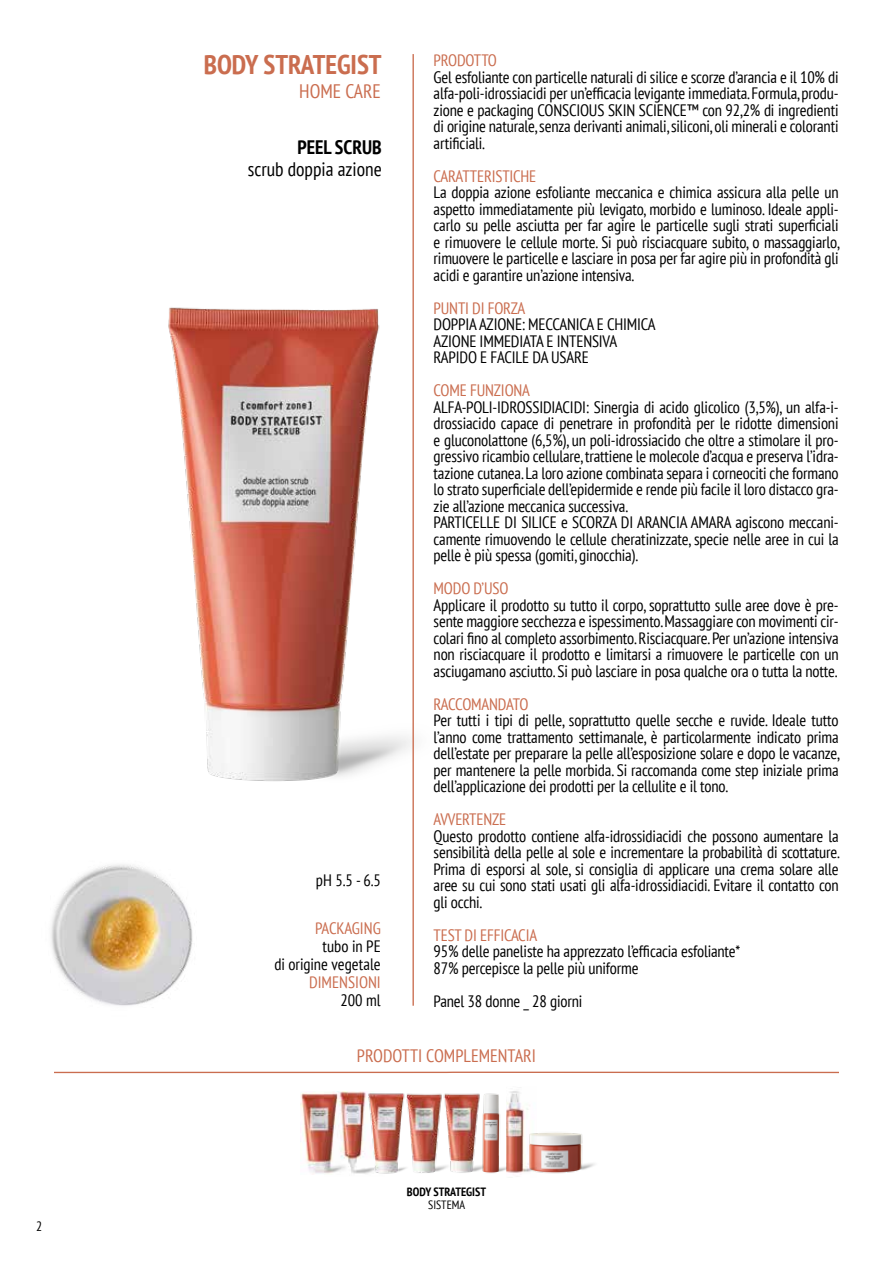
<style>
.page{position:relative;width:893px;height:1263px;background:#fff}
.page>*{position:absolute;margin:0;border:0;box-sizing:border-box;transform-origin:0 0}
.t1{font:700 condensed 27px "PT Sans";color:#ca6d4f}
.t2{font:condensed 19.5px "PT Sans";color:#000}
.t3{font:700 condensed 19.5px "PT Sans";color:#000}
.t4{font:condensed 19.5px "PT Sans";color:#ca6d4f}
.t5{font:condensed 18px "PT Sans";color:#ca6d4f}
.t6{font:condensed 16.5px/16.5px "PT Sans";letter-spacing:-.01em;color:#000;text-align:justify}
.t7{font:condensed 16.5px "PT Sans";letter-spacing:-.01em;color:#ca6d4f}
.t8{font:condensed 16.5px "PT Sans";letter-spacing:-.03em;color:#ca6d4f}
.t9{font:condensed 13.5px "PT Sans";color:#000}
.t10{font:700 condensed 12px "PT Sans";color:#000}
.t11{font:condensed 12px "PT Sans";color:#000}
</style>
<div class="page">
<img style="left:300px;top:1092px;width:24px;height:82px">
<img style="left:51px;top:864px;width:142px;height:142px">
<img style="left:168px;top:307px;width:244px;height:474px">
<hr style="left:412px;top:54px;width:2px;height:952px;background:#ca6d4f">
<svg style="left:54px;top:1071px;width:785px;height:3px"></svg>
<img style="left:536px;top:1132px;width:59px;height:42px">
<img style="left:482px;top:1072px;width:25px;height:101px">
<img style="left:384px;top:1093px;width:14px;height:81px">
<img style="left:398px;top:1093px;width:37px;height:80px">
<img style="left:324px;top:1091px;width:60px;height:83px">
<img style="left:435px;top:1086px;width:48px;height:87px">
<img style="left:506px;top:1087px;width:30px;height:86px">
<p class="t9" style="left:36px;top:1217px;width:8px">2</p>
<h1 class="t1" style="left:204px;top:47px;width:179px">BODY STRATEGIST</h1>
<p class="t4" style="left:299px;top:79px;width:83px">HOME CARE</p>
<p class="t3" style="left:297px;top:134px;width:86px">PEEL SCRUB</p>
<p class="t2" style="left:248px;top:157px;width:136px">scrub doppia azione</p>
<p class="t6" style="left:316px;top:872px;width:66px">pH 5.5 - 6.5</p>
<p class="t7" style="left:315px;top:918px;width:67px">PACKAGING</p>
<p class="t6" style="left:274px;top:937px;width:108px;line-height:18px;text-align:right">tubo in PE<br>di origine vegetale</p>
<p class="t7" style="left:309px;top:972px;width:73px">DIMENSIONI</p>
<p class="t6" style="left:340px;top:992px;width:42px">200 ml</p>
<p class="t7" style="left:434px;top:50px;width:65px">PRODOTTO</p>
<p class="t6" style="left:434px;top:68px;width:407px">Gel esfoliante con particelle naturali di silice e scorze d’arancia e il 10% di alfa-poli-idrossiacidi per un’efficacia levigante immediata. Formula, produ&shy;zione e packaging CONSCIOUS SKIN SCIENCE™ con 92,2% di ingredienti di origine naturale, senza derivanti animali, siliconi, oli minerali e coloranti artificiali.</p>
<p class="t7" style="left:434px;top:165px;width:104px">CARATTERISTICHE</p>
<p class="t6" style="left:434px;top:184px;width:408px">La doppia azione esfoliante meccanica e chimica assicura alla pelle un aspetto immediatamente più levigato, morbido e luminoso. Ideale appli&shy;carlo su pelle asciutta per far agire le particelle sugli strati superficiali e rimuovere le cellule morte. Si può risciacquare subito, o massaggiarlo, rimuovere le particelle e lasciare in posa per far agire più in profondità gli acidi e garantire un’azione intensiva.</p>
<p class="t7" style="left:434px;top:297px;width:93px">PUNTI DI FORZA</p>
<p class="t6" style="left:434px;top:316px;width:224px;text-align:left">DOPPIA AZIONE: MECCANICA E CHIMICA<br>AZIONE IMMEDIATA E INTENSIVA<br>RAPIDO E FACILE DA USARE</p>
<p class="t7" style="left:434px;top:380px;width:98px">COME FUNZIONA</p>
<p class="t6" style="left:434px;top:398px;width:407px;text-align:left">ALFA-POLI-IDROSSIDIACIDI: Sinergia di acido glicolico (3,5%), un alfa-i&shy;drossiacido capace di penetrare in profondità per le ridotte dimensioni e gluconolattone (6,5%), un poli-idrossiacido che oltre a stimolare il pro&shy;gressivo ricambio cellulare, trattiene le molecole d’acqua e preserva l’idra&shy;tazione cutanea. La loro azione combinata separa i corneociti che formano lo strato superficiale dell’epidermide e rende più facile il loro distacco gra&shy;zie all’azione meccanica successiva.<br>PARTICELLE DI SILICE e SCORZA DI ARANCIA AMARA agiscono meccani&shy;camente rimuovendo le cellule cheratinizzate, specie nelle aree in cui la pelle è più spessa (gomiti, ginocchia).</p>
<p class="t7" style="left:434px;top:578px;width:76px">MODO D’USO</p>
<p class="t6" style="left:434px;top:596px;width:407px">Applicare il prodotto su tutto il corpo, soprattutto sulle aree dove è pre&shy;sente maggiore secchezza e ispessimento. Massaggiare con movimenti cir&shy;colari fino al completo assorbimento. Risciacquare. Per un’azione intensiva non risciacquare il prodotto e limitarsi a rimuovere le particelle con un asciugamano asciutto. Si può lasciare in posa qualche ora o tutta la notte.</p>
<p class="t8" style="left:434px;top:693px;width:96px">RACCOMANDATO</p>
<p class="t6" style="left:434px;top:712px;width:408px">Per tutti i tipi di pelle, soprattutto quelle secche e ruvide. Ideale tutto l’anno come trattamento settimanale, è particolarmente indicato prima dell’estate per preparare la pelle all’esposizione solare e dopo le vacanze, per mantenere la pelle morbida. Si raccomanda come step iniziale prima dell’applicazione dei prodotti per la cellulite e il tono.</p>
<p class="t7" style="left:434px;top:809px;width:74px">AVVERTENZE</p>
<p class="t6" style="left:434px;top:827px;width:408px">Questo prodotto contiene alfa-idrossidiacidi che possono aumentare la sensibilità della pelle al sole e incrementare la probabilità di scottature.<br>Prima di esporsi al sole, si consiglia di applicare una crema solare alle aree su cui sono stati usati gli alfa-idrossidiacidi. Evitare il contatto con gli occhi.</p>
<p class="t7" style="left:434px;top:924px;width:105px">TEST DI EFFICACIA</p>
<p class="t6" style="left:434px;top:943px;width:308px">95% delle paneliste ha apprezzato l’efficacia esfoliante*<br>87% percepisce la pelle più uniforme</p>
<p class="t6" style="left:434px;top:992px;width:150px">Panel 38 donne _ 28 giorni</p>
<p class="t5" style="left:357px;top:1043px;width:181px">PRODOTTI COMPLEMENTARI</p>
<p class="t10" style="left:407px;top:1184px;width:81px">BODY STRATEGIST</p>
<p class="t11" style="left:428px;top:1197px;width:38px">SISTEMA</p>
</div>
